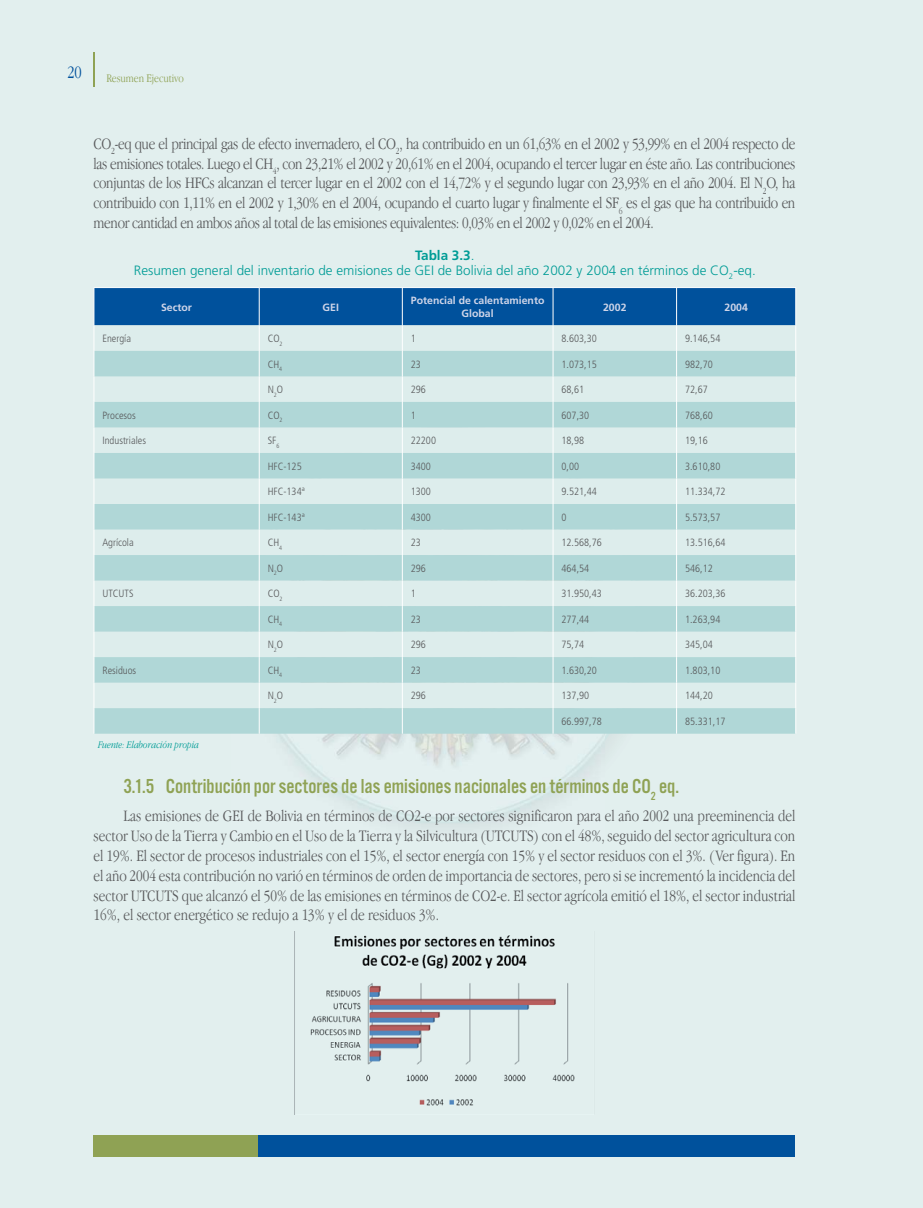
<style>
.page{position:relative;width:923px;height:1208px;background:#e2efee}
.page>*{position:absolute;margin:0;border:0;box-sizing:border-box;transform-origin:0 0}
.t1{font:21px "Alternate Got No 3 D";color:#8fa254}
.t2{font:300 18px "Apple Garamond";color:#00519c}
.t3{font:300 16.5px/19.8px "Apple Garamond";letter-spacing:-.02em;color:#58595b;text-align:justify}
.t4{font:300 13.5px/15px "Frutiger";color:#009c96;text-align:center}
.t5{font:300 12px "Apple Garamond";color:#8fa254}
.t6{font:300 condensed 10.5px "Frutiger";color:#58595b}
.t7{font:700 10.5px/12.6px "Frutiger";color:#cfd5e9;text-align:center}
.t8{font:italic 300 10.5px "Apple Garamond";color:#009c96}
.s1{font-weight:700}
</style>
<div class="page">
<div style="left:258px;top:1135px;width:537px;height:22px;background:#00519c"></div>
<div style="left:94px;top:1135px;width:164px;height:22px;background:#8fa254"></div>
<hr style="left:94px;top:52px;width:1px;height:34px;background:#8fa254">
<img style="left:232px;top:733px;width:425px;height:92px">
<svg style="left:94px;top:287px;width:702px;height:446px"></svg>
<img style="left:294px;top:931px;width:281px;height:183px">
<p class="t2" style="left:67px;top:65px;width:16px">20</p>
<p class="t5" style="left:106px;top:74px;width:79px">Resumen Ejecutivo</p>
<p class="t3" style="left:94px;top:135px;width:703px">CO<sub>2</sub>-eq que el principal gas de efecto invernadero, el CO<sub>2</sub>, ha contribuido en un 61,63% en el 2002 y 53,99% en el 2004 respecto de las emisiones totales. Luego el CH<sub>4</sub>, con 23,21% el 2002 y 20,61% en el 2004, ocupando el tercer lugar en éste año. Las contribuciones conjuntas de los HFCs alcanzan el tercer lugar en el 2002 con el 14,72% y el segundo lugar con 23,93% en el año 2004. El N<sub>2</sub>O, ha contribuido con 1,11% en el 2002 y 1,30% en el 2004, ocupando el cuarto lugar y finalmente el SF<sub>6</sub> es el gas que ha contribuido en menor cantidad en ambos años al total de las emisiones equivalentes: 0,03% en el 2002 y 0,02% en el 2004.</p>
<p class="t4" style="left:134px;top:249px;width:623px"><span class="s1">Tabla 3.3</span>.<br>Resumen general del inventario de emisiones de GEI de Bolivia del año 2002 y 2004 en términos de CO<sub>2</sub>-eq.</p>
<p class="t7" style="left:161px;top:301px;width:32px">Sector</p>
<p class="t7" style="left:323px;top:301px;width:18px">GEI</p>
<p class="t7" style="left:411px;top:295px;width:135px">Potencial de calentamiento<br>Global</p>
<p class="t7" style="left:603px;top:301px;width:25px">2002</p>
<p class="t7" style="left:724px;top:301px;width:25px">2004</p>
<p class="t6" style="left:102px;top:334px;width:30px">Energía</p>
<p class="t6" style="left:268px;top:334px;width:16px">CO<sub>2</sub></p>
<p class="t6" style="left:411px;top:334px;width:7px">1</p>
<p class="t6" style="left:561px;top:334px;width:37px">8.603,30</p>
<p class="t6" style="left:685px;top:334px;width:37px">9.146,54</p>
<p class="t6" style="left:268px;top:360px;width:16px">CH<sub>4</sub></p>
<p class="t6" style="left:411px;top:360px;width:12px">23</p>
<p class="t6" style="left:561px;top:360px;width:37px">1.073,15</p>
<p class="t6" style="left:685px;top:360px;width:29px">982,70</p>
<p class="t6" style="left:268px;top:385px;width:17px">N<sub>2</sub>O</p>
<p class="t6" style="left:411px;top:385px;width:17px">296</p>
<p class="t6" style="left:561px;top:385px;width:24px">68,61</p>
<p class="t6" style="left:685px;top:385px;width:24px">72,67</p>
<p class="t6" style="left:102px;top:411px;width:35px">Procesos</p>
<p class="t6" style="left:268px;top:411px;width:16px">CO<sub>2</sub></p>
<p class="t6" style="left:411px;top:411px;width:7px">1</p>
<p class="t6" style="left:561px;top:411px;width:29px">607,30</p>
<p class="t6" style="left:685px;top:411px;width:29px">768,60</p>
<p class="t6" style="left:102px;top:436px;width:45px">Industriales</p>
<p class="t6" style="left:268px;top:436px;width:13px">SF<sub>6</sub></p>
<p class="t6" style="left:411px;top:436px;width:27px">22200</p>
<p class="t6" style="left:561px;top:436px;width:24px">18,98</p>
<p class="t6" style="left:685px;top:436px;width:24px">19,16</p>
<p class="t6" style="left:268px;top:462px;width:35px">HFC-125</p>
<p class="t6" style="left:411px;top:462px;width:22px">3400</p>
<p class="t6" style="left:561px;top:462px;width:19px">0,00</p>
<p class="t6" style="left:685px;top:462px;width:37px">3.610,80</p>
<p class="t6" style="left:268px;top:487px;width:39px">HFC-134ª</p>
<p class="t6" style="left:411px;top:487px;width:22px">1300</p>
<p class="t6" style="left:561px;top:487px;width:37px">9.521,44</p>
<p class="t6" style="left:685px;top:487px;width:42px">11.334,72</p>
<p class="t6" style="left:268px;top:513px;width:39px">HFC-143ª</p>
<p class="t6" style="left:411px;top:513px;width:22px">4300</p>
<p class="t6" style="left:561px;top:513px;width:7px">0</p>
<p class="t6" style="left:685px;top:513px;width:37px">5.573,57</p>
<p class="t6" style="left:102px;top:538px;width:33px">Agrícola</p>
<p class="t6" style="left:268px;top:538px;width:16px">CH<sub>4</sub></p>
<p class="t6" style="left:411px;top:538px;width:12px">23</p>
<p class="t6" style="left:561px;top:538px;width:42px">12.568,76</p>
<p class="t6" style="left:685px;top:538px;width:42px">13.516,64</p>
<p class="t6" style="left:268px;top:564px;width:17px">N<sub>2</sub>O</p>
<p class="t6" style="left:411px;top:564px;width:17px">296</p>
<p class="t6" style="left:561px;top:564px;width:29px">464,54</p>
<p class="t6" style="left:685px;top:564px;width:29px">546,12</p>
<p class="t6" style="left:102px;top:589px;width:33px">UTCUTS</p>
<p class="t6" style="left:268px;top:589px;width:16px">CO<sub>2</sub></p>
<p class="t6" style="left:411px;top:589px;width:7px">1</p>
<p class="t6" style="left:561px;top:589px;width:42px">31.950,43</p>
<p class="t6" style="left:685px;top:589px;width:42px">36.203,36</p>
<p class="t6" style="left:268px;top:615px;width:16px">CH<sub>4</sub></p>
<p class="t6" style="left:411px;top:615px;width:12px">23</p>
<p class="t6" style="left:561px;top:615px;width:29px">277,44</p>
<p class="t6" style="left:685px;top:615px;width:37px">1.263,94</p>
<p class="t6" style="left:268px;top:640px;width:17px">N<sub>2</sub>O</p>
<p class="t6" style="left:411px;top:640px;width:17px">296</p>
<p class="t6" style="left:561px;top:640px;width:24px">75,74</p>
<p class="t6" style="left:685px;top:640px;width:29px">345,04</p>
<p class="t6" style="left:102px;top:666px;width:35px">Residuos</p>
<p class="t6" style="left:268px;top:666px;width:16px">CH<sub>4</sub></p>
<p class="t6" style="left:411px;top:666px;width:12px">23</p>
<p class="t6" style="left:561px;top:666px;width:37px">1.630,20</p>
<p class="t6" style="left:685px;top:666px;width:37px">1.803,10</p>
<p class="t6" style="left:268px;top:691px;width:17px">N<sub>2</sub>O</p>
<p class="t6" style="left:411px;top:691px;width:17px">296</p>
<p class="t6" style="left:561px;top:691px;width:29px">137,90</p>
<p class="t6" style="left:685px;top:691px;width:29px">144,20</p>
<p class="t6" style="left:561px;top:717px;width:42px">66.997,78</p>
<p class="t6" style="left:685px;top:717px;width:42px">85.331,17</p>
<p class="t8" style="left:98px;top:741px;width:102px">Fuente: Elaboración propia</p>
<p class="t1" style="left:123px;top:778px;width:557px">3.1.5 Contribución por sectores de las emisiones nacionales en términos de CO<sub>2</sub> eq.</p>
<p class="t3" style="left:94px;top:807px;width:703px;text-indent:30px">Las emisiones de GEI de Bolivia en términos de CO2-e por sectores significaron para el año 2002 una preeminencia del sector Uso de la Tierra y Cambio en el Uso de la Tierra y la Silvicultura (UTCUTS) con el 48%, seguido del sector agricultura con el 19%. El sector de procesos industriales con el 15%, el sector energía con 15% y el sector residuos con el 3%. (Ver figura). En el año 2004 esta contribución no varió en términos de orden de importancia de sectores, pero si se incrementó la incidencia del sector UTCUTS que alcanzó el 50% de las emisiones en términos de CO2-e. El sector agrícola emitió el 18%, el sector industrial 16%, el sector energético se redujo a 13% y el de residuos 3%.</p>
</div>
